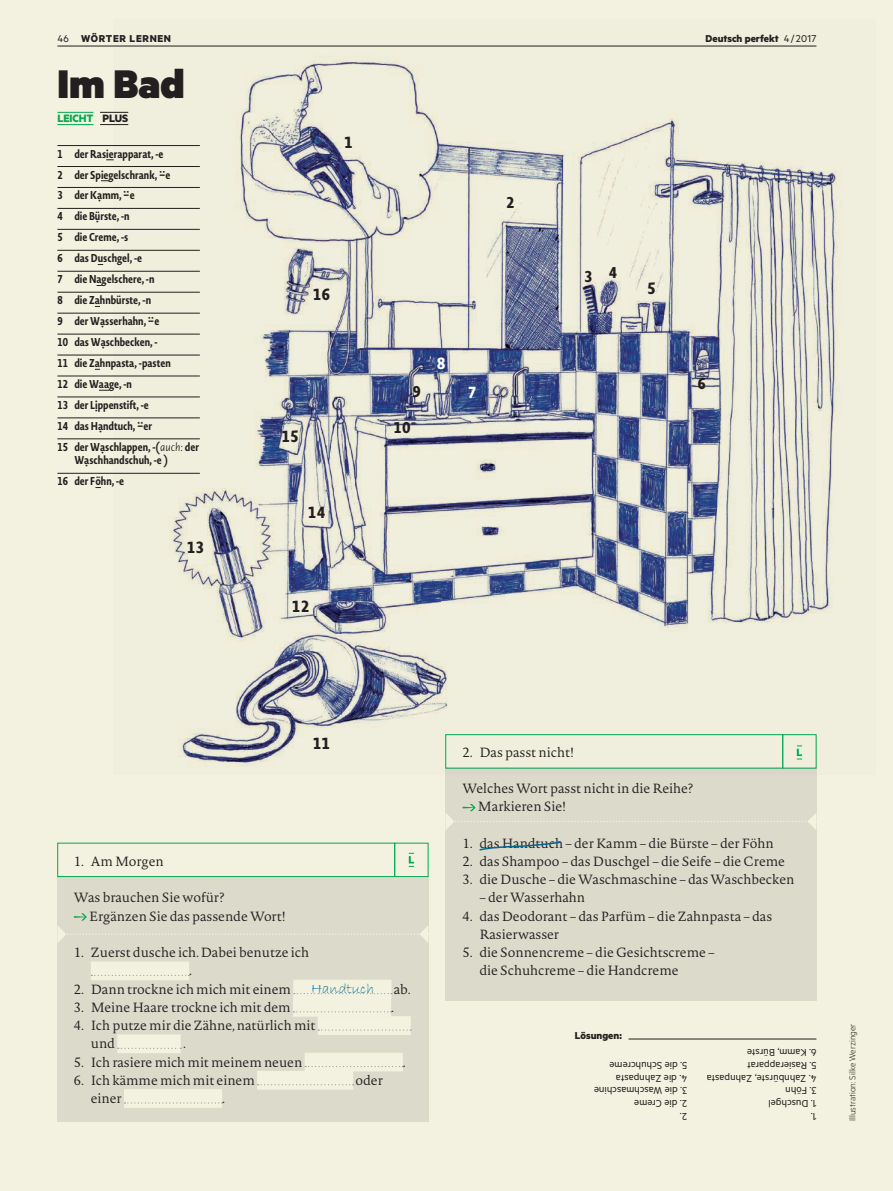
<style>
.page{position:relative;width:893px;height:1191px;background:#f3f1df}
.page>*{position:absolute;margin:0;border:0;box-sizing:border-box;transform-origin:0 0}
.t1{font:900 45px "Metric";color:#231f20}
.t2{font:700 21px "Novel Sans Cond Pro";color:#231f20}
.t3{font:700 21px "Novel Sans Cond Pro";color:#fff}
.t4{font:700 20.4px "Novel Sans Cond Pro";color:#231f20}
.t5{font:15px "Bradley Hand ITC Std";letter-spacing:-.005em;color:#006991}
.t6{font:300 13.2px/18.3px "Novel Pro";letter-spacing:-.005em;color:#231f20}
.t7{font:700 12px "Metric";letter-spacing:-.005em;color:#00ab4d}
.t8{font:700 11.25px/21px "Novel Sans Cond Glos";color:#231f20}
.t9{font:11.25px "Metric";color:#231f20}
.t10{font:700 11.25px "Metric";color:#231f20}
.t11{font:700 11.25px "Metric";letter-spacing:.06em;color:#231f20}
.t12{font:300 9.75px "Metric";color:#231f20}
.s1{font-weight:400}
.s2{color:#231f20}
.s3{font-family:"Novel Sans Cond Pro"}
.s4{font-family:"Novel Sans Pro";font-weight:300;font-style:italic}
</style>
<div class="page">
<img style="left:114px;top:45px;width:728px;height:730px">
<hr style="left:57px;top:46px;width:759px;height:1px;background:#231f20">
<div style="left:57px;top:843px;width:338px;height:34px;border:1px solid #00ab4d"></div>
<svg style="left:409px;top:853px;width:5px;height:14px"></svg>
<div style="left:394px;top:843px;width:34px;height:34px;border:1px solid #00ab4d"></div>
<div style="left:57px;top:877px;width:371px;height:244px;background:#dbdacb"></div>
<div style="left:91px;top:961px;width:98px;height:19px;background:#f3f1df"></div>
<div style="left:293px;top:979px;width:99px;height:19px;background:#f3f1df"></div>
<div style="left:293px;top:998px;width:98px;height:18px;background:#f3f1df"></div>
<div style="left:318px;top:1016px;width:93px;height:19px;background:#f3f1df"></div>
<div style="left:117px;top:1034px;width:64px;height:19px;background:#f3f1df"></div>
<div style="left:305px;top:1052px;width:98px;height:19px;background:#f3f1df"></div>
<div style="left:257px;top:1071px;width:96px;height:18px;background:#f3f1df"></div>
<div style="left:124px;top:1089px;width:98px;height:18px;background:#f3f1df"></div>
<svg style="left:57px;top:913px;width:372px;height:30px"></svg>
<svg style="left:91px;top:974px;width:99px;height:2px"></svg>
<svg style="left:294px;top:993px;width:98px;height:1px"></svg>
<svg style="left:293px;top:1011px;width:99px;height:1px"></svg>
<svg style="left:318px;top:1029px;width:93px;height:1px"></svg>
<svg style="left:118px;top:1047px;width:63px;height:1px"></svg>
<svg style="left:305px;top:1066px;width:98px;height:1px"></svg>
<svg style="left:258px;top:1084px;width:96px;height:1px"></svg>
<svg style="left:124px;top:1102px;width:99px;height:1px"></svg>
<hr style="left:57px;top:124px;width:37px;height:1px;background:#00ab4d">
<svg style="left:100px;top:124px;width:28px;height:1px"></svg>
<hr style="left:57px;top:112px;width:37px;height:1px;background:#00ab4d">
<svg style="left:100px;top:112px;width:28px;height:1px"></svg>
<hr style="left:57px;top:145px;width:143px;height:1px;background:#231f20">
<hr style="left:57px;top:166px;width:143px;height:1px;background:#231f20">
<hr style="left:57px;top:187px;width:143px;height:1px;background:#231f20">
<hr style="left:57px;top:208px;width:143px;height:1px;background:#231f20">
<hr style="left:57px;top:229px;width:143px;height:1px;background:#231f20">
<hr style="left:57px;top:250px;width:143px;height:1px;background:#231f20">
<hr style="left:57px;top:271px;width:143px;height:1px;background:#231f20">
<hr style="left:57px;top:292px;width:143px;height:1px;background:#231f20">
<hr style="left:57px;top:313px;width:143px;height:1px;background:#231f20">
<hr style="left:57px;top:334px;width:143px;height:1px;background:#231f20">
<hr style="left:57px;top:355px;width:143px;height:1px;background:#231f20">
<hr style="left:57px;top:376px;width:143px;height:1px;background:#231f20">
<hr style="left:57px;top:396px;width:143px;height:1px;background:#231f20">
<hr style="left:57px;top:417px;width:143px;height:1px;background:#231f20">
<hr style="left:57px;top:438px;width:143px;height:1px;background:#231f20">
<hr style="left:57px;top:473px;width:143px;height:1px;background:#231f20">
<div style="left:445px;top:734px;width:338px;height:34px;border:1px solid #00ab4d"></div>
<div style="left:782px;top:734px;width:34px;height:34px;border:1px solid #00ab4d"></div>
<div style="left:445px;top:768px;width:371px;height:232px;background:#dbdacb"></div>
<hr style="left:628px;top:1038px;width:188px;height:1px;background:#231f20">
<svg style="left:445px;top:804px;width:372px;height:26px"></svg>
<svg style="left:797px;top:745px;width:5px;height:14px"></svg>
<svg style="left:479px;top:841px;width:82px;height:10px"></svg>
<p class="t11" style="left:57px;top:32px;width:115px"><span class="s1">46</span> WÖRTER LERNEN</p>
<p class="t10" style="left:705px;top:32px;width:112px">Deutsch perfekt <span class="s1">4/2017</span></p>
<h1 class="t1" style="left:57px;top:55px;width:129px">Im Bad</h1>
<p class="t7" style="left:57px;top:111px;width:72px">LEICHT <span class="s2">PLUS</span></p>
<p class="t8" style="left:57px;top:143px;width:143px">1 der Ras<span class="s3">ie</span>rapparat, -e<br>2 der Sp<span class="s3">ie</span>gelschrank, ¿e<br>3 der K„mm, ¿e<br>4 die B•rste, -n<br>5 die Creme, -s<br>6 das D<span class="s3">u</span>schgel, -e<br>7 die N<span class="s3">a</span>gelschere, -n<br>8 die Z<span class="s3">a</span>hnbürste, -n<br>9 der W„sserhahn, ¿e<br>10 das W„schbecken, -<br>11 die Z<span class="s3">a</span>hnpasta, -pasten<br>12 die W<span class="s3">aa</span>ge, -n<br>13 der L“ppenstift, -e<br>14 das H„ndtuch, ¿er<br>15 der W„schlappen, -(<span class="s4">auch:</span> der</p>
<p class="t8" style="left:57px;top:449px;width:112px;text-indent:17px">W„schhandschuh, -e )<br>16 der F<span class="s3">ö</span>hn, -e</p>
<h2 class="t2" style="left:187px;top:530px;width:19px">13</h2>
<h2 class="t2" style="left:344px;top:125px;width:10px">1</h2>
<h2 class="t2" style="left:313px;top:277px;width:19px">16</h2>
<h2 class="t2" style="left:281px;top:419px;width:19px">15</h2>
<h2 class="t2" style="left:308px;top:495px;width:19px">14</h2>
<h2 class="t2" style="left:292px;top:588px;width:19px">12</h2>
<h3 class="t4" style="left:506px;top:186px;width:10px">2</h3>
<h3 class="t4" style="left:413px;top:375px;width:10px">9</h3>
<h3 class="t4" style="left:394px;top:411px;width:19px">10</h3>
<h2 class="t3" style="left:437px;top:346px;width:10px">8</h2>
<h2 class="t3" style="left:468px;top:375px;width:10px">7</h2>
<h3 class="t4" style="left:584px;top:260px;width:10px">3</h3>
<h3 class="t4" style="left:609px;top:256px;width:10px">4</h3>
<h2 class="t2" style="left:647px;top:271px;width:10px">5</h2>
<h3 class="t4" style="left:697px;top:366px;width:10px">6</h3>
<h2 class="t2" style="left:313px;top:726px;width:19px">11</h2>
<p class="t6" style="left:74px;top:851px;width:91px">1. Am Morgen</p>
<p class="t6" style="left:89px;top:888px;width:198px;text-indent:-15px">Was brauchen Sie wofür?<br>Ergänzen Sie das passende Wort!</p>
<p class="t6" style="left:74px;top:943px;width:237px;text-align:center">1. Zuerst dusche ich. Dabei benutze ich .</p>
<p class="t6" style="left:74px;top:979px;width:219px">2. Dann trockne ich mich mit einem</p>
<p class="t6" style="left:394px;top:979px;width:19px">ab.</p>
<p class="t6" style="left:74px;top:997px;width:218px">3. Meine Haare trockne ich mit dem</p>
<p class="t6" style="left:391px;top:997px;width:4px">.</p>
<p class="t6" style="left:91px;top:1015px;width:226px;text-indent:-17px">4. Ich putze mir die Zähne, natürlich mit und</p>
<p class="t6" style="left:183px;top:1034px;width:4px">.</p>
<p class="t6" style="left:74px;top:1052px;width:230px">5. Ich rasiere mich mit meinem neuen</p>
<p class="t6" style="left:403px;top:1052px;width:4px">.</p>
<p class="t6" style="left:74px;top:1070px;width:183px">6. Ich kämme mich mit einem</p>
<p class="t6" style="left:356px;top:1070px;width:29px">oder</p>
<p class="t6" style="left:91px;top:1088px;width:32px">einer</p>
<p class="t6" style="left:222px;top:1088px;width:4px">.</p>
<p class="t5" style="left:311px;top:980px;width:64px">Handtuch</p>
<p class="t6" style="left:462px;top:742px;width:113px">2. Das passt nicht!</p>
<p class="t6" style="left:478px;top:778px;width:217px;text-indent:-15px">Welches Wort passt nicht in die Reihe?<br>Markieren Sie!</p>
<p class="t6" style="left:462px;top:833px;width:313px">1. das Handtuch – der Kamm – die Bürste – der Föhn</p>
<p class="t6" style="left:462px;top:851px;width:324px">2. das Shampoo – das Duschgel – die Seife – die Creme</p>
<p class="t6" style="left:462px;top:870px;width:334px">3. die Dusche – die Waschmaschine – das Waschbecken</p>
<p class="t6" style="left:479px;top:888px;width:107px">– der Wasserhahn</p>
<p class="t6" style="left:479px;top:906px;width:294px;text-indent:-17px">4. das Deodorant – das Parfüm – die Zahnpasta – das<br>Rasierwasser</p>
<p class="t6" style="left:479px;top:943px;width:237px;text-indent:-17px">5. die Sonnencreme – die Gesichtscreme – die Schuhcreme – die Handcreme</p>
<p class="t10" style="left:575px;top:1028px;width:49px">Lösungen:</p>
<p class="t9" style="left:816px;top:1059px;width:71px;rotate:-180deg">6. Kamm, Bürste</p>
<p class="t9" style="left:687px;top:1071px;width:79px;rotate:-180deg">5. die Schuhcreme</p>
<p class="t9" style="left:816px;top:1071px;width:71px;rotate:-180deg">5. Rasierapparat</p>
<p class="t9" style="left:687px;top:1084px;width:73px;rotate:-180deg">4. die Zahnpasta</p>
<p class="t9" style="left:816px;top:1084px;width:111px;rotate:-180deg">4. Zahnbürste, Zahnpasta</p>
<p class="t9" style="left:687px;top:1097px;width:95px;rotate:-180deg">3. die Waschmaschine</p>
<p class="t9" style="left:816px;top:1097px;width:32px;rotate:-180deg">3. Föhn</p>
<p class="t9" style="left:687px;top:1110px;width:54px;rotate:-180deg">2. die Creme</p>
<p class="t9" style="left:816px;top:1110px;width:49px;rotate:-180deg">1. Duschgel</p>
<p class="t9" style="left:687px;top:1122px;width:9px;rotate:-180deg">2.</p>
<p class="t9" style="left:816px;top:1122px;width:7px;rotate:-180deg">1.</p>
<p class="t12" style="left:847px;top:1121px;width:99px;rotate:-90deg">Illustration: Silke Werzinger</p>
</div>
